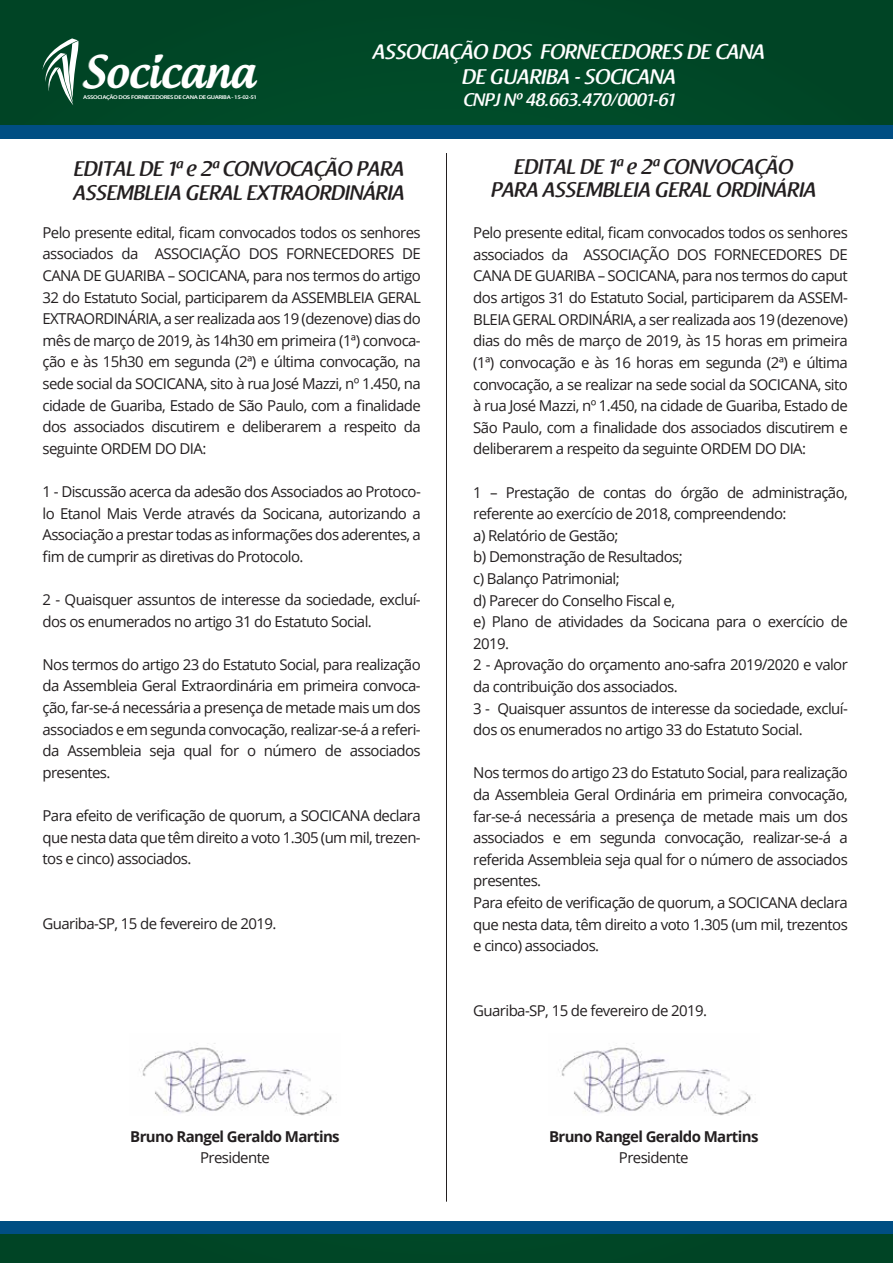
<style>
.page{position:relative;width:893px;height:1263px;background:#004626}
.page>*{position:absolute;margin:0;border:0;box-sizing:border-box;transform-origin:0 0}
.t1{font:500 42.9px "Androgyne";color:#fff}
.t2{font:500 21px/23.4px "Raspoutine";letter-spacing:-.02em;color:#231f20}
.t3{font:500 21px/25.2px "Raspoutine";letter-spacing:-.02em;color:#fff;text-align:center}
.t4{font:500 18px "Raspoutine";letter-spacing:-.02em;color:#fff}
.t5{font:15px/21.6px "Open Sans";letter-spacing:-.04em;color:#231f20;text-align:justify}
.t6{font:700 15px "Open Sans";letter-spacing:-.04em;color:#231f20}
.t7{font:600 5.55px "Myriad Pro";letter-spacing:-.05em;color:#fff;scale:1.18 1}
</style>
<div class="page">
<svg style="left:43px;top:38px;width:36px;height:67px"></svg>
<div style="left:0;top:126px;width:893px;height:1108px;background:#004e83"></div>
<div style="left:0;top:140px;width:893px;height:1081px;background:#fff"></div>
<img style="left:139px;top:1043px;width:198px;height:72px">
<img style="left:558px;top:1043px;width:198px;height:72px">
<hr style="left:446px;top:153px;width:1px;height:1049px;background:#231f20">
<h1 class="t1" style="left:81px;top:44px;width:175px">Socicana</h1>
<p class="t7" style="left:83px;top:93px;width:149px">ASSOCIAÇÃO DOS FORNECEDORES DE CANA DE GUARIBA - 15-02-51</p>
<h2 class="t3" style="left:373px;top:39px;width:394px">ASSOCIAÇÃO DOS FORNECEDORES DE CANA<br>DE GUARIBA - SOCICANA</h2>
<p class="t4" style="left:463px;top:89px;width:213px">CNPJ Nº 48.663.470/0001-61</p>
<h2 class="t2" style="left:73px;top:158px;width:333px">EDITAL DE 1ª e 2ª CONVOCAÇÃO PARA<br>ASSEMBLEIA GERAL EXTRAORDINÁRIA</h2>
<p class="t5" style="left:43px;top:221px;width:380px">Pelo presente edital, ficam convocados todos os senhores associados da ASSOCIAÇÃO DOS FORNECEDORES DE CANA DE GUARIBA – SOCICANA, para nos termos do artigo 32 do Estatuto Social, participarem da ASSEMBLEIA GERAL EXTRAORDINÁRIA, a ser realizada aos 19 (dezenove) dias do mês de março de 2019, às 14h30 em primeira (1ª) convoca&shy;ção e às 15h30 em segunda (2ª) e última convocação, na sede social da SOCICANA, sito à rua José Mazzi, nº 1.450, na cidade de Guariba, Estado de São Paulo, com a finalidade dos associados discutirem e deliberarem a respeito da seguinte ORDEM DO DIA:</p>
<p class="t5" style="left:43px;top:480px;width:380px">1 - Discussão acerca da adesão dos Associados ao Protoco&shy;lo Etanol Mais Verde através da Socicana, autorizando a Associação a prestar todas as informações dos aderentes, a fim de cumprir as diretivas do Protocolo.</p>
<p class="t5" style="left:43px;top:588px;width:380px">2 - Quaisquer assuntos de interesse da sociedade, excluí&shy;dos os enumerados no artigo 31 do Estatuto Social.</p>
<p class="t5" style="left:43px;top:653px;width:380px">Nos termos do artigo 23 do Estatuto Social, para realização da Assembleia Geral Extraordinária em primeira convoca&shy;ção, far-se-á necessária a presença de metade mais um dos associados e em segunda convocação, realizar-se-á a referi&shy;da Assembleia seja qual for o número de associados presentes.</p>
<p class="t5" style="left:43px;top:804px;width:380px">Para efeito de verificação de quorum, a SOCICANA declara que nesta data que têm direito a voto 1.305 (um mil, trezen&shy;tos e cinco) associados.</p>
<p class="t5" style="left:43px;top:912px;width:235px">Guariba-SP, 15 de fevereiro de 2019.</p>
<p class="t6" style="left:130px;top:1125px;width:211px">Bruno Rangel Geraldo Martins</p>
<p class="t5" style="left:200px;top:1146px;width:71px">Presidente</p>
<h2 class="t2" style="left:491px;top:155px;width:327px;text-align:center">EDITAL DE 1ª e 2ª CONVOCAÇÃO<br>PARA ASSEMBLEIA GERAL ORDINÁRIA</h2>
<p class="t5" style="left:473px;top:222px;width:376px">Pelo presente edital, ficam convocados todos os senhores associados da ASSOCIAÇÃO DOS FORNECEDORES DE CANA DE GUARIBA – SOCICANA, para nos termos do caput dos artigos 31 do Estatuto Social, participarem da ASSEM-BLEIA GERAL ORDINÁRIA, a ser realizada aos 19 (dezenove) dias do mês de março de 2019, às 15 horas em primeira (1ª) convocação e às 16 horas em segunda (2ª) e última convocação, a se realizar na sede social da SOCICANA, sito à rua José Mazzi, nº 1.450, na cidade de Guariba, Estado de São Paulo, com a finalidade dos associados discutirem e deliberarem a respeito da seguinte ORDEM DO DIA:</p>
<p class="t5" style="left:473px;top:481px;width:376px;text-align:left">1 – Prestação de contas do órgão de administração, referente ao exercício de 2018, compreendendo:<br>a) Relatório de Gestão;<br>b) Demonstração de Resultados;<br>c) Balanço Patrimonial;<br>d) Parecer do Conselho Fiscal e,<br>e) Plano de atividades da Socicana para o exercício de 2019.<br>2 - Aprovação do orçamento ano-safra 2019/2020 e valor da contribuição dos associados.<br>3 - Quaisquer assuntos de interesse da sociedade, excluí&shy;dos os enumerados no artigo 33 do Estatuto Social.</p>
<p class="t5" style="left:473px;top:762px;width:376px;text-align:left">Nos termos do artigo 23 do Estatuto Social, para realização da Assembleia Geral Ordinária em primeira convocação, far-se-á necessária a presença de metade mais um dos associados e em segunda convocação, realizar-se-á a referida Assembleia seja qual for o número de associados presentes.<br>Para efeito de verificação de quorum, a SOCICANA declara que nesta data, têm direito a voto 1.305 (um mil, trezentos e cinco) associados.</p>
<p class="t5" style="left:473px;top:999px;width:235px">Guariba-SP, 15 de fevereiro de 2019.</p>
<p class="t6" style="left:549px;top:1125px;width:211px">Bruno Rangel Geraldo Martins</p>
<p class="t5" style="left:619px;top:1146px;width:71px">Presidente</p>
</div>
